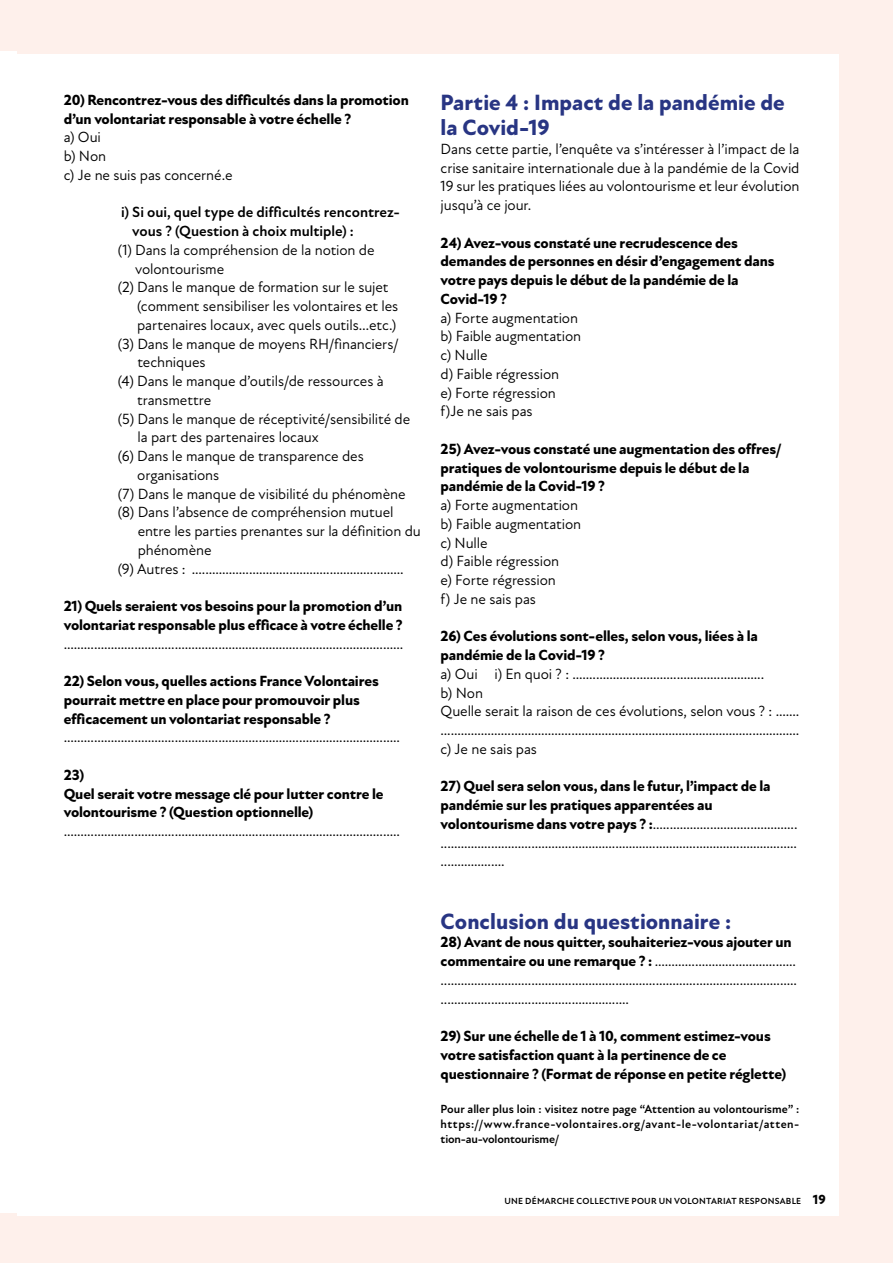
<style>
.page{position:relative;width:893px;height:1263px;background:#fef0eb}
.page>*{position:absolute;margin:0;border:0;box-sizing:border-box;transform-origin:0 0}
.t1{font:800 22.5px/24.8px "New Atten";color:#283583}
.t2{font:15px/18.8px "New Atten";letter-spacing:-.01em;color:#000}
.t3{font:800 15px/18.8px "New Atten";letter-spacing:-.01em;color:#000}
.t4{font:700 15px/18.8px "New Atten";letter-spacing:-.005em;color:#000}
.t5{font:700 12px/15px "New Atten";letter-spacing:.035em;color:#000;text-align:justify}
.t6{font:700 9px "New Atten";letter-spacing:.025em;color:#000}
.s1{font-weight:800}
.s2{font-weight:800;font-size:13.5px}
</style>
<div class="page">
<div style="left:0;top:54px;width:839px;height:1162px;background:#fff"></div>
<div style="left:0;top:0;width:17px;height:1263px;background:#fef0eb"></div>
<div style="left:0;top:51px;width:17px;height:1162px;background:#fff"></div>
<p class="t3" style="left:64px;top:91px;width:347px">20) Rencontrez-vous des difficultés dans la promotion d’un volontariat responsable à votre échelle ?</p>
<p class="t2" style="left:64px;top:128px;width:170px">a) Oui<br>b) Non<br>c) Je ne suis pas concerné.e</p>
<p class="t4" style="left:132px;top:203px;width:269px;text-indent:-11px">i) Si oui, quel type de difficultés rencontrez&shy;vous ? (Question à choix multiple) :</p>
<p class="t2" style="left:118px;top:241px;width:258px">(1) Dans la compréhension de la notion de</p>
<p class="t2" style="left:135px;top:259px;width:91px">volontourisme</p>
<p class="t2" style="left:118px;top:278px;width:272px">(2) Dans le manque de formation sur le sujet</p>
<p class="t2" style="left:137px;top:297px;width:263px">(comment sensibiliser les volontaires et les</p>
<p class="t2" style="left:137px;top:316px;width:261px">partenaires locaux, avec quels outils…etc.)</p>
<p class="t2" style="left:118px;top:334px;width:283px">(3) Dans le manque de moyens RH/financiers/</p>
<p class="t2" style="left:137px;top:353px;width:70px">techniques</p>
<p class="t2" style="left:118px;top:372px;width:267px">(4) Dans le manque d’outils/de ressources à</p>
<p class="t2" style="left:137px;top:391px;width:75px">transmettre</p>
<p class="t2" style="left:118px;top:409px;width:294px">(5) Dans le manque de réceptivité/sensibilité de</p>
<p class="t2" style="left:138px;top:428px;width:183px">la part des partenaires locaux</p>
<p class="t2" style="left:118px;top:447px;width:247px">(6) Dans le manque de transparence des</p>
<p class="t2" style="left:137px;top:466px;width:84px">organisations</p>
<p class="t2" style="left:118px;top:484px;width:289px">(7) Dans le manque de visibilité du phénomène</p>
<p class="t2" style="left:118px;top:503px;width:277px">(8) Dans l’absence de compréhension mutuel</p>
<p class="t2" style="left:138px;top:522px;width:285px">entre les parties prenantes sur la définition du</p>
<p class="t2" style="left:138px;top:541px;width:75px">phénomène</p>
<p class="t2" style="left:118px;top:559px;width:287px">(9) Autres : ...............................................................</p>
<p class="t3" style="left:64px;top:597px;width:340px">21) Quels seraient vos besoins pour la promotion d’un volontariat responsable plus efficace à votre échelle ?</p>
<p class="t2" style="left:64px;top:634px;width:341px">.....................................................................................................</p>
<p class="t3" style="left:64px;top:672px;width:317px">22) Selon vous, quelles actions France Volontaires pourrait mettre en place pour promouvoir plus efficacement un volontariat responsable ?</p>
<p class="t2" style="left:64px;top:728px;width:338px">....................................................................................................</p>
<p class="t3" style="left:64px;top:766px;width:321px">23)<br>Quel serait votre message clé pour lutter contre le volontourisme ? (Question optionnelle)</p>
<p class="t2" style="left:64px;top:822px;width:338px">....................................................................................................</p>
<h1 class="t1" style="left:441px;top:91px;width:346px">Partie 4 : Impact de la pandémie de la Covid-19</h1>
<p class="t2" style="left:441px;top:140px;width:360px;text-align:justify">Dans cette partie, l’enquête va s’intéresser à l’impact de la crise sanitaire internationale due à la pandémie de la Covid 19 sur les pratiques liées au volontourisme et leur évolution jusqu’à ce jour.</p>
<p class="t3" style="left:441px;top:234px;width:336px">24) Avez-vous constaté une recrudescence des demandes de personnes en désir d’engagement dans votre pays depuis le début de la pandémie de la Covid-19 ?</p>
<p class="t2" style="left:441px;top:308px;width:142px">a) Forte augmentation b) Faible augmentation c) Nulle<br>d) Faible régression<br>e) Forte régression f)Je ne sais pas</p>
<p class="t3" style="left:441px;top:440px;width:342px">25) Avez-vous constaté une augmentation des offres/ pratiques de volontourisme depuis le début de la pandémie de la Covid-19 ?</p>
<p class="t2" style="left:441px;top:496px;width:142px">a) Forte augmentation b) Faible augmentation c) Nulle<br>d) Faible régression<br>e) Forte régression<br>f) Je ne sais pas</p>
<p class="t3" style="left:441px;top:627px;width:319px">26) Ces évolutions sont-elles, selon vous, liées à la pandémie de la Covid-19 ?</p>
<p class="t2" style="left:441px;top:665px;width:360px">a) Oui i) En quoi ? : .........................................................<br>b) Non<br>Quelle serait la raison de ces évolutions, selon vous ? : ....... ........................................................................................................... c) Je ne sais pas</p>
<p class="t2" style="left:441px;top:777px;width:358px"><span class="s1">27) Quel sera selon vous, dans le futur, l’impact de la pandémie sur les pratiques apparentées au volontourisme dans votre pays ? :</span>........................................... .......................................................................................................... ...................</p>
<h1 class="t1" style="left:441px;top:909px;width:292px">Conclusion du questionnaire :</h1>
<p class="t2" style="left:441px;top:933px;width:358px"><span class="s1">28) Avant de nous quitter, souhaiteriez-vous ajouter un commentaire ou une remarque ? :</span> .......................................... .......................................................................................................... ........................................................</p>
<p class="t3" style="left:441px;top:1027px;width:347px">29) Sur une échelle de 1 à 10, comment estimez-vous votre satisfaction quant à la pertinence de ce questionnaire ? (Format de réponse en petite réglette)</p>
<p class="t5" style="left:441px;top:1101px;width:360px">Pour aller plus loin : visitez notre page “Attention au volontourisme” : https://www.france-volontaires.org/avant-le-volontariat/atten&shy;tion-au-volontourisme/</p>
<p class="t6" style="left:504px;top:1196px;width:323px">UNE DÉMARCHE COLLECTIVE POUR UN VOLONTARIAT RESPONSABLE <span class="s2">19</span></p>
</div>
